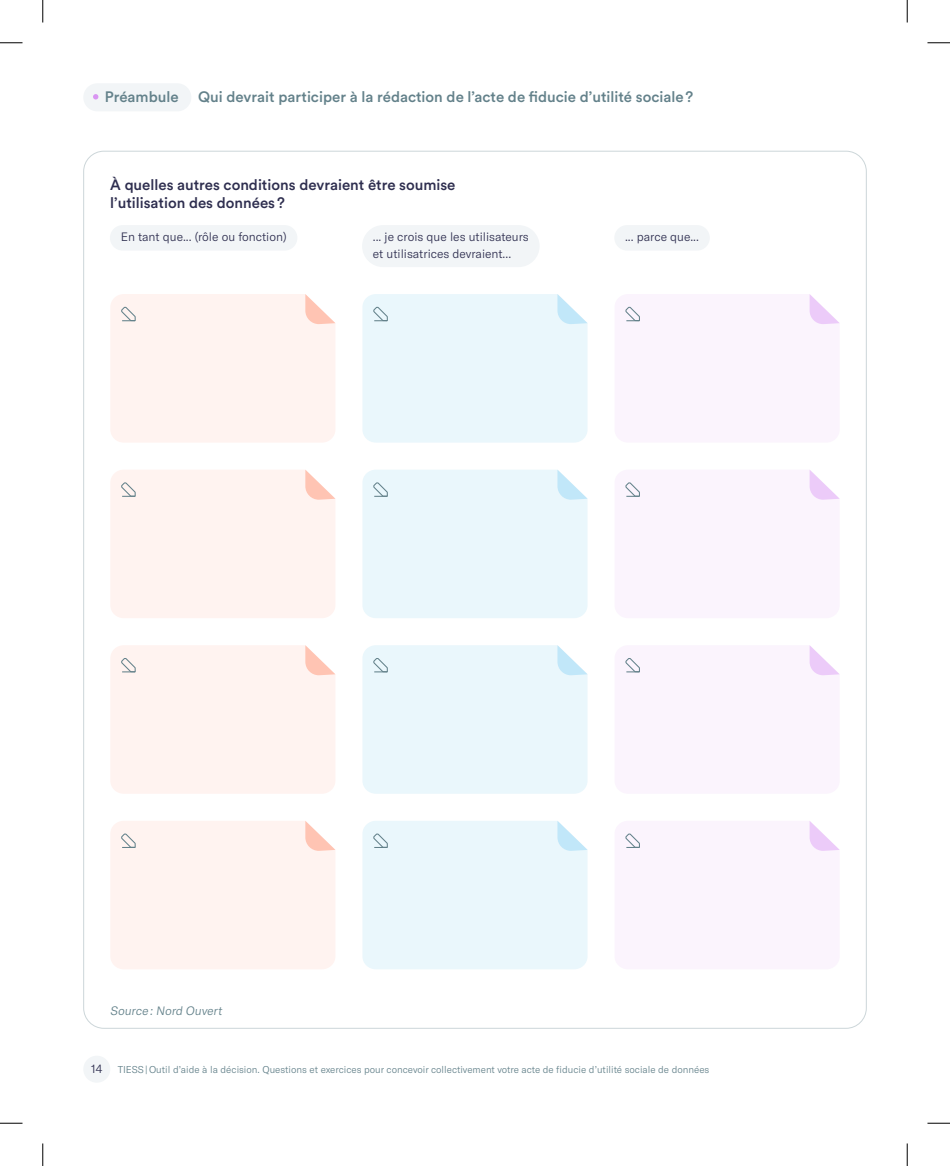
<style>
.page{position:relative;width:950px;height:1166px;background:#fff}
.page>*{position:absolute;margin:0;border:0;box-sizing:border-box;transform-origin:0 0}
.t1{font:500 15px "Circular Std";color:#63818a}
.t2{font:500 15px/18px "Circular Std";color:#2e2e4f}
.t3{font:300 12px/16.5px "GT America";color:#2e2e4f}
.t4{font:300 12px "GT America";color:#63818a}
.t5{font:300 9.75px "GT America";color:#63818a}
</style>
<div class="page">
<div style="left:83px;top:1055px;width:27px;height:27px;background:#f2f5f7;border-radius:50%"></div>
<div style="left:110px;top:225px;width:187px;height:25px;background:#f2f5f7;border-radius:13px"></div>
<div style="left:362px;top:225px;width:177px;height:42px;background:#f2f5f7;border-radius:21px"></div>
<div style="left:614px;top:225px;width:95px;height:25px;background:#f2f5f7;border-radius:13px"></div>
<div style="left:83px;top:83px;width:108px;height:28px;background:#f2f5f7;border-radius:14px"></div>
<svg style="left:93px;top:94px;width:5px;height:5px"></svg>
<div style="left:110px;top:294px;width:225px;height:148px;background:#fff3f0"></div>
<div style="left:110px;top:470px;width:225px;height:148px;background:#fff3f0"></div>
<div style="left:110px;top:645px;width:225px;height:148px;background:#fff3f0"></div>
<div style="left:110px;top:821px;width:225px;height:148px;background:#fff3f0"></div>
<div style="left:362px;top:294px;width:225px;height:148px;background:#eaf7fc"></div>
<div style="left:362px;top:470px;width:225px;height:148px;background:#eaf7fc"></div>
<div style="left:362px;top:645px;width:225px;height:148px;background:#eaf7fc"></div>
<div style="left:362px;top:821px;width:225px;height:148px;background:#eaf7fc"></div>
<div style="left:615px;top:294px;width:224px;height:148px;background:#fbf4fd"></div>
<div style="left:615px;top:470px;width:224px;height:148px;background:#fbf4fd"></div>
<div style="left:615px;top:645px;width:224px;height:148px;background:#fbf4fd"></div>
<div style="left:615px;top:821px;width:224px;height:148px;background:#fbf4fd"></div>
<svg style="left:0;top:42px;width:22px;height:1px"></svg>
<svg style="left:927px;top:42px;width:23px;height:1px"></svg>
<svg style="left:0;top:1122px;width:22px;height:1px"></svg>
<svg style="left:927px;top:1122px;width:23px;height:1px"></svg>
<svg style="left:42px;top:0;width:1px;height:22px"></svg>
<svg style="left:42px;top:1143px;width:1px;height:23px"></svg>
<svg style="left:906px;top:0;width:1px;height:22px"></svg>
<svg style="left:906px;top:1143px;width:1px;height:23px"></svg>
<h1 class="t1" style="left:105px;top:87px;width:75px">Préambule</h1>
<h1 class="t1" style="left:198px;top:87px;width:496px">Qui devrait participer à la rédaction de l’acte de fiducie d’utilité sociale?</h1>
<h1 class="t2" style="left:110px;top:175px;width:347px">À quelles autres conditions devraient être soumise l’utilisation des données?</h1>
<p class="t3" style="left:121px;top:229px;width:167px">En tant que... (rôle ou fonction)</p>
<p class="t3" style="left:373px;top:229px;width:157px">... je crois que les utilisateurs et utilisatrices devraient...</p>
<p class="t3" style="left:625px;top:229px;width:75px">... parce que...</p>
<p class="t4" style="left:110px;top:1004px;width:115px">Source : Nord Ouvert</p>
<p class="t3" style="left:91px;top:1060px;width:13px">14</p>
<p class="t5" style="left:118px;top:1063px;width:593px">TIESS | Outil d’aide à la décision. Questions et exercices pour concevoir collectivement votre acte de fiducie d’utilité sociale de données</p>
</div>
